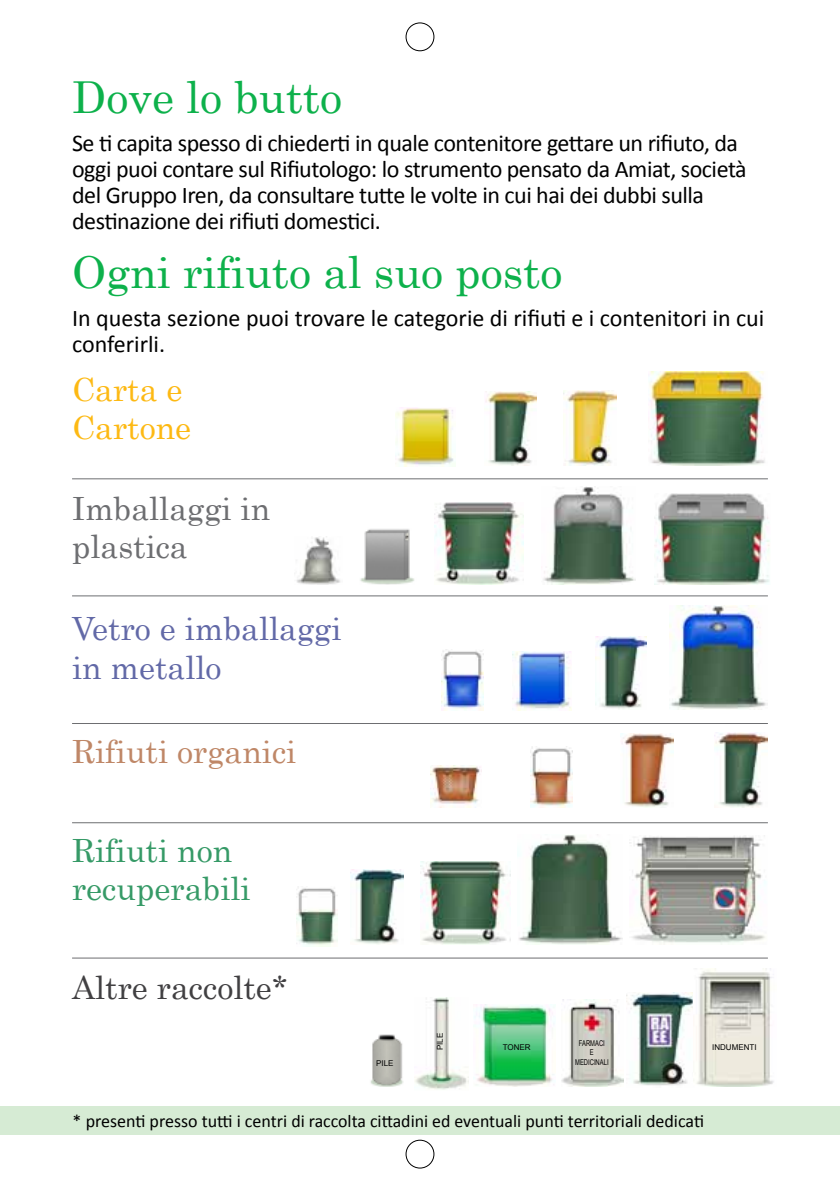
<style>
.page{position:relative;width:840px;height:1191px;background:#fff}
.page>*{position:absolute;margin:0;border:0;box-sizing:border-box;transform-origin:0 0}
.t1{font:44px "Century Schoolbook";color:#0db14b}
.t2{font:32px/38.4px "Century Schoolbook";color:#6269a7}
.t3{font:32px/38.4px "Century Schoolbook";color:#369a67}
.t4{font:32px/38.4px "Century Schoolbook";color:#6d6e71}
.t5{font:32px "Century Schoolbook";color:#bf8767}
.t6{font:32px "Century Schoolbook";color:#414042}
.t7{font:32px/38.4px "Century Schoolbook";color:#fdb913}
.t8{font:24px/26px "Calibri";letter-spacing:-.02em;color:#000}
.t9{font:24px/26px "Calibri";color:#000}
.t10{font:18px "Calibri";color:#000}
.t11{font:8px "Arial";color:#000}
.t12{font:8px/9.6px "Arial";color:#000;text-align:center;scale:.73 1}
</style>
<div class="page">
<div style="left:405px;top:23px;width:29px;height:28px;border:1px solid #000;border-radius:50%"></div>
<div style="left:405px;top:1140px;width:29px;height:28px;border:1px solid #000;border-radius:50%"></div>
<div style="left:0;top:1106px;width:839px;height:28px;background:#d6ebd4"></div>
<hr style="left:72px;top:595px;width:695px;height:1px;background:#6d6e71">
<hr style="left:72px;top:822px;width:695px;height:1px;background:#6d6e71">
<hr style="left:72px;top:957px;width:695px;height:1px;background:#6d6e71">
<hr style="left:72px;top:723px;width:695px;height:1px;background:#6d6e71">
<hr style="left:72px;top:478px;width:695px;height:1px;background:#6d6e71">
<img style="left:517px;top:835px;width:105px;height:110px">
<img style="left:629px;top:835px;width:137px;height:110px">
<img style="left:420px;top:861px;width:90px;height:84px">
<img style="left:350px;top:870px;width:53px;height:74px">
<img style="left:296px;top:886px;width:41px;height:60px">
<img style="left:669px;top:605px;width:98px;height:104px">
<img style="left:595px;top:636px;width:51px;height:73px">
<img style="left:512px;top:652px;width:59px;height:58px">
<img style="left:441px;top:650px;width:42px;height:60px">
<img style="left:543px;top:486px;width:92px;height:99px">
<img style="left:654px;top:493px;width:116px;height:92px">
<img style="left:434px;top:502px;width:89px;height:83px">
<img style="left:296px;top:536px;width:45px;height:49px">
<img style="left:360px;top:529px;width:54px;height:56px">
<img style="left:649px;top:371px;width:116px;height:94px">
<img style="left:563px;top:390px;width:53px;height:75px">
<img style="left:485px;top:391px;width:51px;height:74px">
<img style="left:395px;top:407px;width:59px;height:60px">
<img style="left:430px;top:765px;width:50px;height:42px">
<img style="left:620px;top:733px;width:53px;height:74px">
<img style="left:714px;top:733px;width:53px;height:74px">
<img style="left:530px;top:746px;width:42px;height:61px">
<img style="left:626px;top:992px;width:67px;height:94px">
<img style="left:370px;top:1034px;width:33px;height:52px">
<img style="left:415px;top:997px;width:53px;height:93px">
<img style="left:474px;top:1004px;width:80px;height:82px">
<img style="left:561px;top:999px;width:62px;height:87px">
<img style="left:693px;top:968px;width:81px;height:118px">
<h1 class="t1" style="left:72px;top:70px;width:271px">Dove lo butto</h1>
<p class="t8" style="left:72px;top:130px;width:675px">Se ti capita spesso di chiederti in quale contenitore gettare un rifiuto, da oggi puoi contare sul Rifiutologo: lo strumento pensato da Amiat, società del Gruppo Iren, da consultare tutte le volte in cui hai dei dubbi sulla destinazione dei rifiuti domestici.</p>
<h1 class="t1" style="left:72px;top:244px;width:491px">Ogni rifiuto al suo posto</h1>
<p class="t9" style="left:72px;top:305px;width:693px">In questa sezione puoi trovare le categorie di rifiuti e i contenitori in cui conferirli.</p>
<h2 class="t7" style="left:72px;top:369px;width:121px">Carta e<br>Cartone</h2>
<h2 class="t4" style="left:72px;top:488px;width:199px">Imballaggi in plastica</h2>
<h2 class="t2" style="left:72px;top:609px;width:271px">Vetro e imballaggi in metallo</h2>
<h2 class="t5" style="left:72px;top:731px;width:225px">Rifiuti organici</h2>
<h2 class="t3" style="left:72px;top:830px;width:180px">Rifiuti non recuperabili</h2>
<h2 class="t6" style="left:72px;top:967px;width:217px">Altre raccolte*</h2>
<p class="t11" style="left:376px;top:1058px;width:19px">PILE</p>
<p class="t11" style="left:434px;top:1050px;width:19px;rotate:-90deg">PILE</p>
<p class="t11" style="left:502px;top:1041px;width:29px">TONER</p>
<p class="t12" style="left:575px;top:1038px;width:47px">FARMACI<br>E<br>MEDICINALI</p>
<p class="t11" style="left:711px;top:1041px;width:46px">INDUMENTI</p>
<p class="t10" style="left:73px;top:1110px;width:632px">* presenti presso tutti i centri di raccolta cittadini ed eventuali punti territoriali dedicati</p>
</div>
